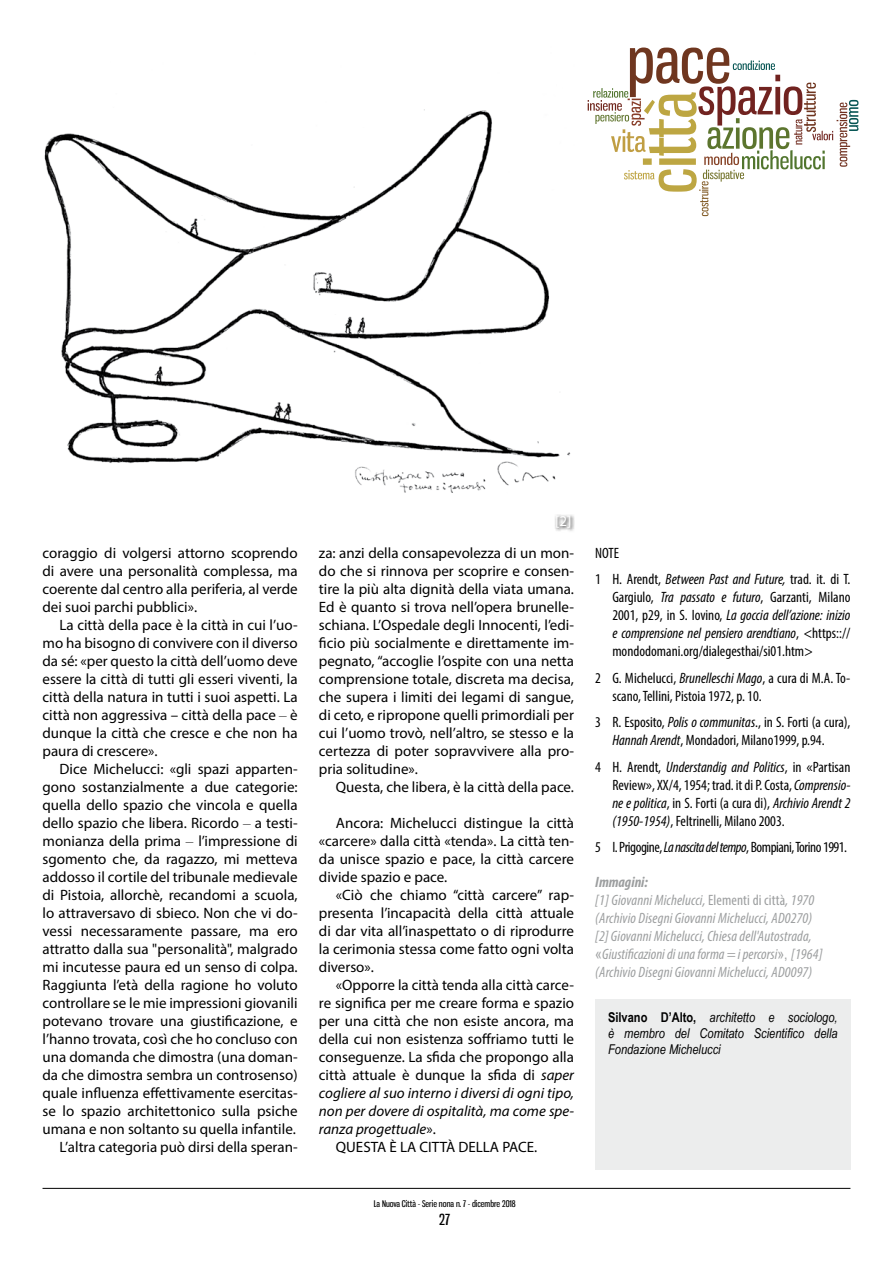
<style>
.page{position:relative;width:893px;height:1263px;background:#fff}
.page>*{position:absolute;margin:0;border:0;box-sizing:border-box;transform-origin:0 0}
.t1{font:15px/18px "Myriad Pro";color:#000;text-align:justify}
.t2{font:condensed 15px/18px "Myriad Pro";color:#000}
.t3{font:italic condensed 15px/18px "Myriad Pro";letter-spacing:.01em;color:#9c9e9f}
.t4{font:italic 15px "Myriad Pro";color:#000}
.t5{font:condensed 15px "Myriad Pro";letter-spacing:-.03em;color:#000}
.t6{font:15px "Myriad Pro";color:#fff}
.t7{font:15px "Gnuolane Rg";color:#000}
.t8{font:italic 13.5px/16.2px "Arial Narrow";color:#000;text-align:justify}
.t9{font:9px "Gnuolane Rg";color:#000}
.s1{font-family:"Gill Sans";font-weight:300}
.s2{font-style:italic}
.s3{font-style:normal}
.s4{font-stretch:normal}
.s5{font-weight:700}
.s6{font-family:"Arial Narrow";font-style:normal;font-stretch:normal}
.s7{font-weight:700;font-style:normal}
</style>
<div class="page">
<hr style="left:43px;top:1188px;width:807px;height:1px;background:#000">
<div style="left:595px;top:999px;width:255px;height:170px;background:#eceded"></div>
<svg style="left:588px;top:48px;width:270px;height:168px"></svg>
<img style="left:44px;top:109px;width:527px;height:384px">
<svg style="left:555px;top:514px;width:20px;height:17px"></svg>
<p class="t1" style="left:43px;top:543px;width:257px">coraggio di volgersi attorno scoprendo di avere una personalità complessa, ma coerente dal centro alla periferia, al verde dei suoi parchi pubblici».</p>
<p class="t1" style="left:43px;top:615px;width:257px;text-indent:17px">La città della pace è la città in cui l’uo&shy;mo ha bisogno di convivere con il diverso da sé: «per questo la città dell’uomo deve essere la città di tutti gli esseri viventi, la città della natura in tutti i suoi aspetti. La città non aggressiva – città della pace <span class="s1">–</span> è dunque la città che cresce e che non ha paura di crescere».</p>
<p class="t1" style="left:43px;top:759px;width:257px;text-align:right">Dice Michelucci: «gli spazi apparten&shy;gono sostanzialmente a due categorie: quella dello spazio che vincola e quella dello spazio che libera. Ricordo <span class="s1">–</span> a testi&shy;monianza della prima <span class="s1">–</span> l’impressione di sgomento che, da ragazzo, mi metteva addosso il cortile del tribunale medievale di Pistoia, allorchè, recandomi a scuola, lo attraversavo di sbieco. Non che vi do&shy;vessi necessaramente passare, ma ero attratto dalla sua "personalità", malgrado mi incutesse paura ed un senso di colpa.<br>Raggiunta l’età della ragione ho voluto controllare se le mie impressioni giovanili potevano trovare una giustificazione, e l’hanno trovata, così che ho concluso con una domanda che dimostra (una doman&shy;da che dimostra sembra un controsenso) quale influenza effettivamente esercitas&shy;se lo spazio architettonico sulla psiche umana e non soltanto su quella infantile.<br>L’altra categoria può dirsi della speran-</p>
<p class="t6" style="left:555px;top:512px;width:18px">[2]</p>
<p class="t1" style="left:319px;top:543px;width:257px">za: anzi della consapevolezza di un mon&shy;do che si rinnova per scoprire e consen&shy;tire la più alta dignità della viata umana.<br>Ed è quanto si trova nell’opera brunelle&shy;schiana. L’Ospedale degli Innocenti, l’edi&shy;ficio più socialmente e direttamente im&shy;pegnato, “accoglie l’ospite con una netta comprensione totale, discreta ma decisa, che supera i limiti dei legami di sangue, di ceto, e ripropone quelli primordiali per cui l’uomo trovò, nell’altro, se stesso e la certezza di poter sopravvivere alla pro&shy;pria solitudine».</p>
<p class="t1" style="left:336px;top:777px;width:240px">Questa, che libera, è la città della pace.</p>
<p class="t1" style="left:319px;top:813px;width:257px;text-indent:17px">Ancora: Michelucci distingue la città «carcere» dalla città «tenda». La città ten&shy;da unisce spazio e pace, la città carcere divide spazio e pace.</p>
<p class="t1" style="left:319px;top:885px;width:257px;text-indent:17px">«Ciò che chiamo “città carcere” rap&shy;presenta l’incapacità della città attuale di dar vita all’inaspettato o di riprodurre la cerimonia stessa come fatto ogni volta diverso».</p>
<p class="t1" style="left:336px;top:975px;width:240px">«Opporre la città tenda alla città carce-</p>
<p class="t1" style="left:319px;top:993px;width:257px">re significa per me creare forma e spazio</p>
<p class="t1" style="left:319px;top:1011px;width:257px">per una città che non esiste ancora, ma</p>
<p class="t1" style="left:319px;top:1029px;width:257px">della cui non esistenza soffriamo tutti le</p>
<p class="t1" style="left:319px;top:1047px;width:257px">conseguenze. La sfida che propongo alla</p>
<p class="t1" style="left:319px;top:1065px;width:257px">città attuale è dunque la sfida di <span class="s2">saper</span></p>
<p class="t4" style="left:319px;top:1083px;width:257px">cogliere al suo interno i diversi di ogni tipo,</p>
<p class="t4" style="left:319px;top:1101px;width:257px">non per dovere di ospitalità, ma come spe-</p>
<p class="t4" style="left:319px;top:1119px;width:118px">ranza progettuale<span class="s3">».</span></p>
<p class="t1" style="left:336px;top:1137px;width:203px">QUESTA È LA CITTÀ DELLA PACE.</p>
<p class="t9" style="left:374px;top:1198px;width:143px">La Nuova Città - Serie nona n. 7 - dicembre 2018</p>
<p class="t7" style="left:439px;top:1210px;width:12px">27</p>
<p class="t2" style="left:595px;top:539px;width:257px;line-height:26.5px">NOTE<br>1 H. Arendt, <span class="s2">Between Past and Future,</span> trad. it. di T.</p>
<p class="t2" style="left:612px;top:588px;width:240px;text-align:justify">Gargiulo, <span class="s2">Tra passato e futuro</span>, Garzanti, Milano 2001, p29, in S. Iovino, <span class="s2">La goccia dell’azione: inizio e comprensione nel pensiero arendtiano</span>, &lt;https::// mondodomani.org/dialegesthai/si01.htm&gt;</p>
<p class="t2" style="left:612px;top:669px;width:240px;text-indent:-17px">2 G. Michelucci, <span class="s2">Brunelleschi Mago</span>, a cura di M.A. To&shy;scano, Tellini, Pistoia 1972, p. 10.</p>
<p class="t2" style="left:595px;top:713px;width:257px;text-align:center">3 R. Esposito, <span class="s2">Polis o communitas</span>., in S. Forti (a cura),<br><span class="s2">Hannah Arendt</span>, Mondadori, Milano1999, p.94.</p>
<p class="t2" style="left:612px;top:758px;width:240px;text-align:justify;text-indent:-17px">4 H. Arendt, <span class="s2">Understandig and Politics</span>, in <span class="s4">«</span>Partisan Review<span class="s4">»</span>, XX/4, 1954; trad. it di P. Costa, <span class="s2">Comprensio&shy;ne e politica</span>, in S. Forti (a cura di), <span class="s2">Archivio Arendt 2 (1950-1954)</span>, Feltrinelli, Milano 2003.</p>
<p class="t5" style="left:595px;top:838px;width:253px">5 I. Prigogine, <span class="s2">La nascita del tempo</span>, Bompiani, Torino 1991.</p>
<p class="t3" style="left:595px;top:873px;width:229px"><span class="s5">Immagini:<br></span>[1] Giovanni Michelucci, <span class="s3">Elementi di città</span>, 1970 (Archivio Disegni Giovanni Michelucci, AD0270) [2] Giovanni Michelucci, Chiesa dell'Autostrada, <span class="s6">«</span>Giustificazioni di una forma = i percorsi<span class="s6">»,</span> [1964] (Archivio Disegni Giovanni Michelucci, AD0097)</p>
<p class="t8" style="left:608px;top:1009px;width:231px"><span class="s7">Silvano D’Alto,</span> architetto e sociologo, è membro del Comitato Scientifico della Fondazione Michelucci</p>
</div>
